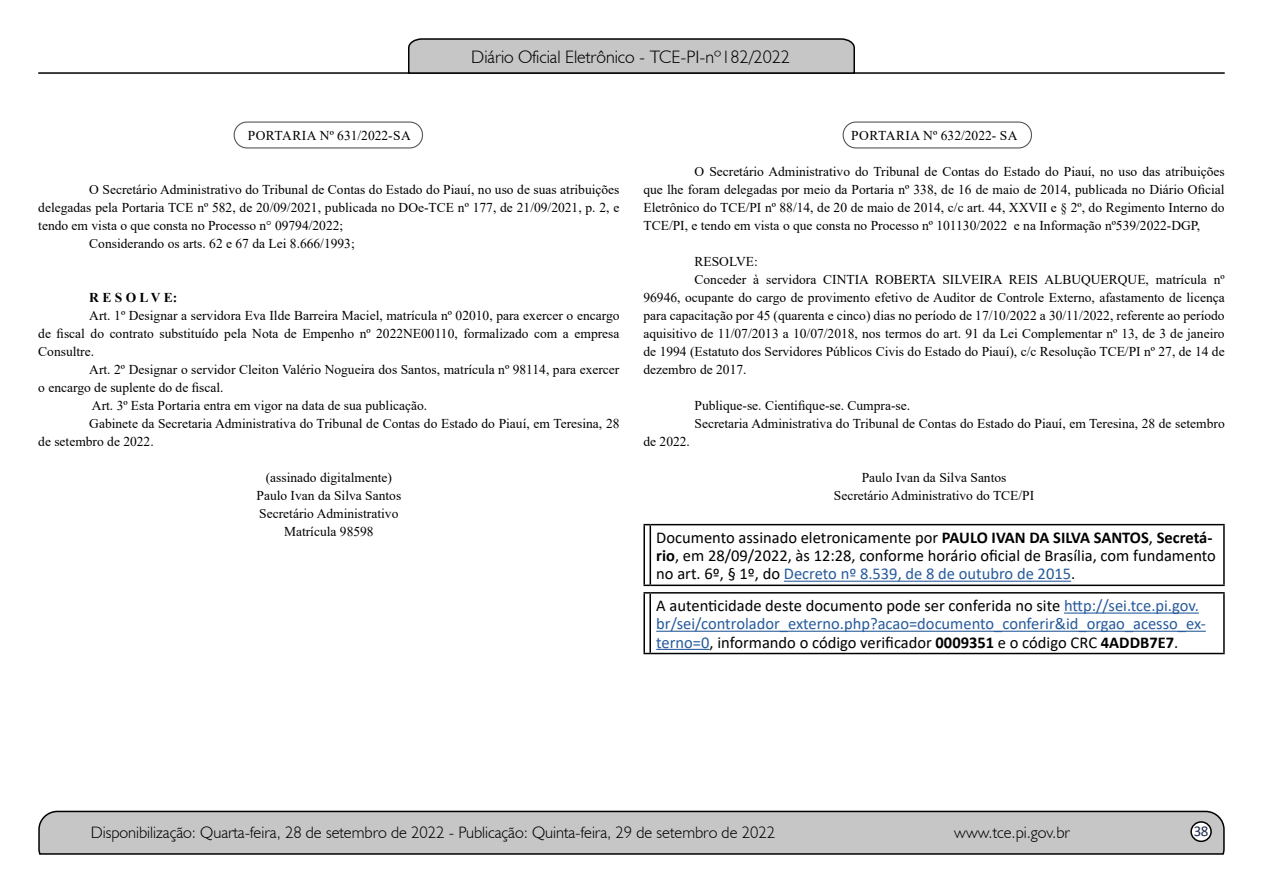
<style>
.page{position:relative;width:1263px;height:893px;background:#fff}
.page>*{position:absolute;margin:0;border:0;box-sizing:border-box;transform-origin:0 0}
.t1{font:300 18px "Humanist 521 BT";color:#000}
.t2{font:16.5px/18.1px "Calibri";color:#275b9b}
.t3{font:16.5px/18.1px "Calibri";color:#000}
.t4{font:300 16.5px "Humanist 521 BT";color:#000}
.t5{font:15px "Calibri";color:#212d4c}
.t6{font:13.5px/18px "Times New Roman";color:#000;text-align:justify}
.t7{font:700 13.5px "Times New Roman";color:#000}
.s1{font-weight:700}
.s2{color:#275b9b}
.s3{color:#000}
.s4{font-weight:700;color:#000}
</style>
<div class="page">
<svg style="left:38px;top:810px;width:1187px;height:45px;background:#b9b9b9"></svg>
<div style="left:1191px;top:822px;width:20px;height:19px;background:#fff;border-radius:50%"></div>
<div style="left:1190px;top:821px;width:22px;height:21px;border:2px solid #000;border-radius:50%"></div>
<hr style="left:38px;top:72px;width:1187px;height:2px;background:#000">
<svg style="left:407px;top:38px;width:449px;height:36px;background:#b4b4b4"></svg>
<div style="left:234px;top:122px;width:189px;height:27px;border:1px solid #575756;border-radius:13px"></div>
<hr style="left:643px;top:525px;width:2px;height:60px;background:#000">
<hr style="left:650px;top:524px;width:575px;height:1px;background:#000">
<hr style="left:649px;top:525px;width:2px;height:60px;background:#000">
<hr style="left:1223px;top:525px;width:2px;height:60px;background:#000">
<hr style="left:650px;top:585px;width:575px;height:1px;background:#000">
<hr style="left:784px;top:581px;width:287px;height:1px;background:#275b9b">
<svg style="left:643px;top:592px;width:7px;height:2px"></svg>
<hr style="left:643px;top:594px;width:2px;height:59px;background:#000">
<hr style="left:650px;top:592px;width:575px;height:2px;background:#000">
<hr style="left:649px;top:594px;width:2px;height:59px;background:#000">
<hr style="left:1223px;top:594px;width:2px;height:59px;background:#000">
<hr style="left:650px;top:653px;width:575px;height:1px;background:#000">
<hr style="left:1064px;top:612px;width:135px;height:2px;background:#275b9b">
<hr style="left:656px;top:631px;width:550px;height:1px;background:#275b9b">
<hr style="left:656px;top:649px;width:53px;height:1px;background:#275b9b">
<div style="left:843px;top:122px;width:189px;height:27px;border:1px solid #575756;border-radius:13px"></div>
<h1 class="t1" style="left:471px;top:46px;width:320px">Diário Oficial Eletrônico - TCE-PI-nº182/2022</h1>
<p class="t6" style="left:248px;top:126px;width:165px">PORTARIA Nº 631/2022-SA</p>
<p class="t6" style="left:89px;top:180px;width:532px">O Secretário Administrativo do Tribunal de Contas do Estado do Piauí, no uso de suas atribuições</p>
<p class="t6" style="left:38px;top:198px;width:583px">delegadas pela Portaria TCE nº 582, de 20/09/2021, publicada no DOe-TCE nº 177, de 21/09/2021, p. 2, e</p>
<p class="t6" style="left:38px;top:216px;width:307px">tendo em vista o que consta no Processo n° 09794/2022;</p>
<p class="t6" style="left:89px;top:234px;width:267px">Considerando os arts. 62 e 67 da Lei 8.666/1993;</p>
<p class="t7" style="left:89px;top:288px;width:90px">R E S O L V E:</p>
<p class="t6" style="left:38px;top:306px;width:583px;text-indent:51px">Art. 1º Designar a servidora Eva Ilde Barreira Maciel, matrícula nº 02010, para exercer o encargo de fiscal do contrato substituído pela Nota de Empenho nº 2022NE00110, formalizado com a empresa Consultre.</p>
<p class="t6" style="left:89px;top:360px;width:532px">Art. 2º Designar o servidor Cleiton Valério Nogueira dos Santos, matrícula nº 98114, para exercer</p>
<p class="t6" style="left:38px;top:378px;width:187px">o encargo de suplente do de fiscal.</p>
<p class="t6" style="left:92px;top:396px;width:337px">Art. 3º Esta Portaria entra em vigor na data de sua publicação.</p>
<p class="t6" style="left:89px;top:414px;width:532px">Gabinete da Secretaria Administrativa do Tribunal de Contas do Estado do Piauí, em Teresina, 28</p>
<p class="t6" style="left:38px;top:432px;width:117px">de setembro de 2022.</p>
<p class="t6" style="left:256px;top:468px;width:146px;text-align:center">(assinado digitalmente)<br>Paulo Ivan da Silva Santos<br>Secretário Administrativo<br>Matrícula 98598</p>
<p class="t6" style="left:851px;top:126px;width:168px">PORTARIA Nº 632/2022- SA</p>
<p class="t6" style="left:643px;top:162px;width:583px;text-indent:51px">O Secretário Administrativo do Tribunal de Contas do Estado do Piauí, no uso das atribuições que lhe foram delegadas por meio da Portaria nº 338, de 16 de maio de 2014, publicada no Diário Oficial Eletrônico do TCE/PI nº 88/14, de 20 de maio de 2014, c/c art. 44, XXVII e § 2º, do Regimento Interno do TCE/PI, e tendo em vista o que consta no Processo nº 101130/2022 e na Informação nº539/2022-DGP,</p>
<p class="t6" style="left:694px;top:252px;width:65px">RESOLVE:</p>
<p class="t6" style="left:694px;top:270px;width:532px">Conceder à servidora CINTIA ROBERTA SILVEIRA REIS ALBUQUERQUE, matrícula nº</p>
<p class="t6" style="left:643px;top:288px;width:583px">96946, ocupante do cargo de provimento efetivo de Auditor de Controle Externo, afastamento de licença</p>
<p class="t6" style="left:643px;top:306px;width:583px">para capacitação por 45 (quarenta e cinco) dias no período de 17/10/2022 a 30/11/2022, referente ao período</p>
<p class="t6" style="left:643px;top:324px;width:583px">aquisitivo de 11/07/2013 a 10/07/2018, nos termos do art. 91 da Lei Complementar nº 13, de 3 de janeiro</p>
<p class="t6" style="left:643px;top:342px;width:583px">de 1994 (Estatuto dos Servidores Públicos Civis do Estado do Piauí), c/c Resolução TCE/PI nº 27, de 14 de</p>
<p class="t6" style="left:643px;top:360px;width:105px">dezembro de 2017.</p>
<p class="t6" style="left:694px;top:396px;width:532px">Publique-se. Cientifique-se. Cumpra-se.<br>Secretaria Administrativa do Tribunal de Contas do Estado do Piauí, em Teresina, 28 de setembro</p>
<p class="t6" style="left:643px;top:432px;width:48px">de 2022.</p>
<p class="t6" style="left:834px;top:468px;width:202px;text-align:center">Paulo Ivan da Silva Santos<br>Secretário Administrativo do TCE/PI</p>
<p class="t3" style="left:656px;top:528px;width:561px">Documento assinado eletronicamente por <span class="s1">PAULO IVAN DA SILVA SANTOS</span>, <span class="s1">Secretá&shy;rio</span>, em 28/09/2022, às 12:28, conforme horário oficial de Brasília, com fundamento no art. 6º, § 1º, do <span class="s2">Decreto nº 8.539, de 8 de outubro de 2015</span>.</p>
<p class="t2" style="left:656px;top:596px;width:551px"><span class="s3">A autenticidade deste documento pode ser conferida no site</span> http://sei.tce.pi.gov. br/sei/controlador_externo.php?acao=documento_conferir&amp;id_orgao_acesso_ex&shy;terno=0<span class="s3">, informando o código verificador</span> <span class="s4">0009351</span> <span class="s3">e o código CRC</span> <span class="s4">4ADDB7E7</span><span class="s3">.</span></p>
<p class="t4" style="left:91px;top:822px;width:686px">Disponibilização: Quarta-feira, 28 de setembro de 2022 - Publicação: Quinta-feira, 29 de setembro de 2022</p>
<p class="t4" style="left:954px;top:822px;width:117px">www.tce.pi.gov.br</p>
<p class="t5" style="left:1194px;top:821px;width:16px">38</p>
</div>
